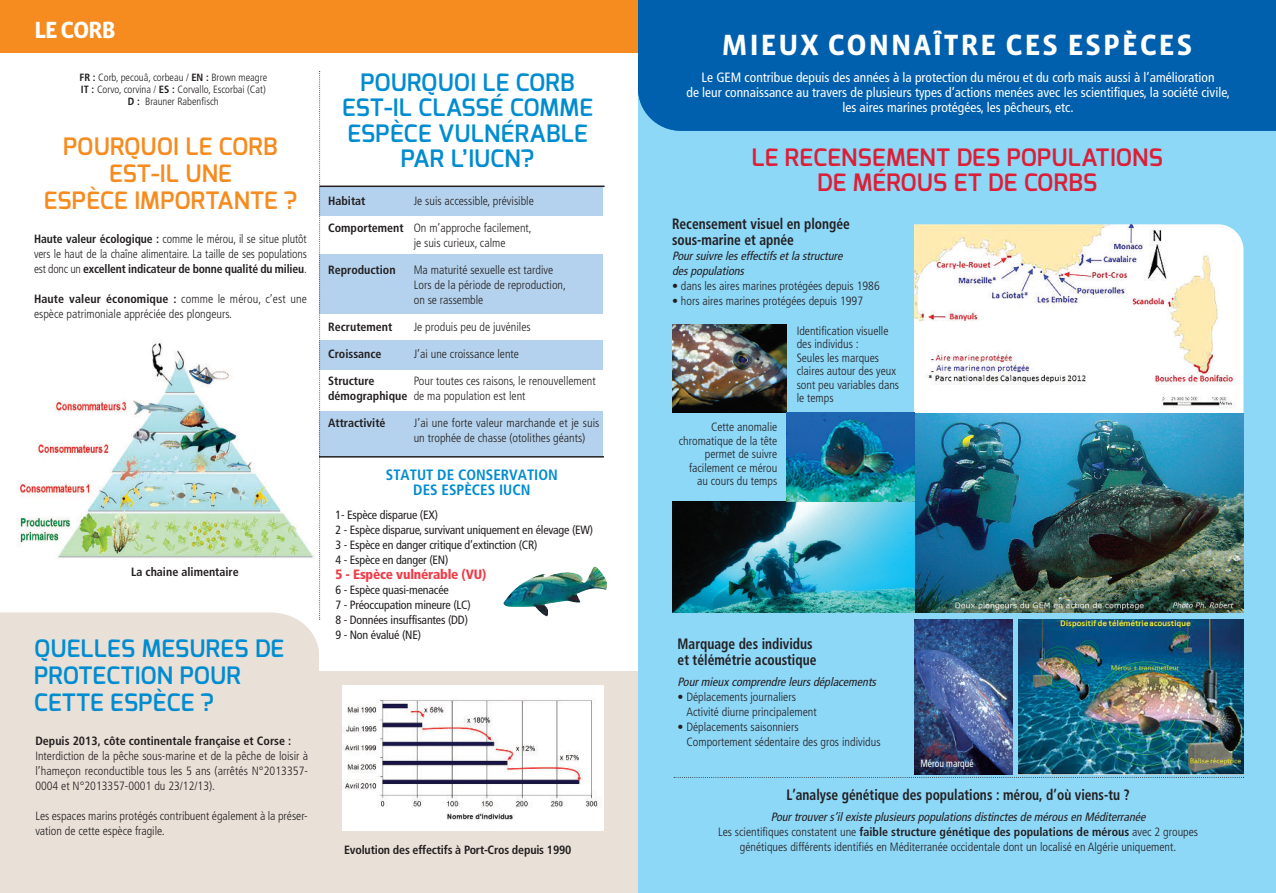
<style>
.page{position:relative;width:1276px;height:893px;background:#fff}
.page>*{position:absolute;margin:0;border:0;box-sizing:border-box;transform-origin:0 0}
.t1{font:700 30px "Vista Sans";letter-spacing:.05em;color:#fff}
.t2{font:600 24px/25.5px "Exo";letter-spacing:.01em;color:#008cd0}
.t3{font:600 24px/25.5px "Exo";letter-spacing:.01em;color:#db1f37;text-align:center}
.t4{font:600 24px/27px "Exo";letter-spacing:.01em;color:#f68b1f;text-align:center}
.t5{font:700 24px "Vista Sans";letter-spacing:-.05em;color:#fff}
.t6{font:700 condensed 15px/16.5px "Frutiger";color:#231f20;scale:.9 1}
.t7{font:700 condensed 15px/15px "Frutiger";color:#008cd0;text-align:center}
.t8{font:condensed 13.5px/15px "Frutiger";color:#fff;text-align:center}
.t9{font:900 condensed 13.5px "Frutiger";letter-spacing:-.015em;color:#ee3d49}
.t10{font:300 condensed 12px/15px "Frutiger";color:#231f20}
.t11{font:condensed 12px/15px "Frutiger";letter-spacing:-.015em;color:#231f20}
.t12{font:700 condensed 12px/15px "Frutiger";color:#231f20}
.t13{font:italic condensed 12px/15px "Frutiger";color:#231f20}
.t14{font:300 condensed 10.5px/12px "Frutiger";color:#231f20;text-align:center}
.t15{font:condensed 10.5px "Frutiger";color:#fff;scale:.9 1}
.s1{font-weight:700}
.s2{font-weight:400;font-style:italic}
</style>
<div class="page">
<div style="left:638px;top:0;width:638px;height:893px;background:#8dd7f7"></div>
<img style="left:914px;top:224px;width:329px;height:389px">
<img style="left:1019px;top:619px;width:224px;height:155px">
<img style="left:672px;top:324px;width:115px;height:89px">
<img style="left:672px;top:502px;width:242px;height:110px">
<img style="left:787px;top:413px;width:127px;height:89px">
<img style="left:914px;top:619px;width:98px;height:155px">
<svg style="left:674px;top:777px;width:570px;height:1px"></svg>
<div style="left:0;top:613px;width:319px;height:88px;background:#e9e0d7"></div>
<div style="left:0;top:701px;width:317px;height:192px;background:#e9e0d7"></div>
<div style="left:320px;top:187px;width:283px;height:29px;background:#b4d2ed"></div>
<div style="left:320px;top:255px;width:283px;height:59px;background:#b4d2ed"></div>
<div style="left:320px;top:340px;width:283px;height:30px;background:#b4d2ed"></div>
<div style="left:320px;top:411px;width:283px;height:46px;background:#b4d2ed"></div>
<div style="left:0;top:0;width:638px;height:52px;background:#f68b1f"></div>
<img style="left:17px;top:340px;width:296px;height:219px">
<svg style="left:319px;top:71px;width:1px;height:549px"></svg>
<img style="left:503px;top:566px;width:104px;height:51px">
<div style="left:317px;top:671px;width:321px;height:222px;background:#e9e0d7"></div>
<img style="left:342px;top:686px;width:262px;height:144px">
<hr style="left:319px;top:456px;width:285px;height:2px;background:#231f20">
<hr style="left:320px;top:186px;width:284px;height:1px;background:#231f20">
<div style="left:638px;top:77px;width:638px;height:54px;background:#0160ae"></div>
<div style="left:638px;top:0;width:638px;height:77px;background:#0160ae"></div>
<h2 class="t5" style="left:34px;top:18px;width:83px">LECORB</h2>
<p class="t14" style="left:80px;top:72px;width:189px"><span class="s1">FR :</span> Corb, pecouâ, corbeau / <span class="s1">EN :</span> Brown meagre<br><span class="s1">IT :</span> Corvo, corvina / <span class="s1">ES :</span> Corvallo, Escorbai (Cat)<br><span class="s1">D :</span> Brauner Rabenfisch</p>
<h2 class="t4" style="left:44px;top:135px;width:255px">POURQUOI LE CORB<br>EST-IL UNE<br>ESPÈCE IMPORTANTE ?</h2>
<p class="t10" style="left:34px;top:232px;width:274px;text-align:justify"><span class="s1">Haute valeur écologique :</span> comme le mérou, il se situe plutôt vers le haut de la chaîne alimentaire. La taille de ses populations est donc un <span class="s1">excellent indicateur de bonne qualité du milieu</span>.</p>
<p class="t10" style="left:34px;top:292px;width:274px"><span class="s1">Haute valeur économique :</span> comme le mérou, c’est une espèce patrimoniale appréciée des plongeurs.</p>
<p class="t12" style="left:131px;top:565px;width:109px">La chaine alimentaire</p>
<h2 class="t2" style="left:34px;top:637px;width:252px;line-height:27px">QUELLES MESURES DE<br>PROTECTION POUR<br>CETTE ESPÈCE ?</h2>
<p class="t12" style="left:35px;top:735px;width:257px">Depuis 2013, côte continentale française et Corse :</p>
<p class="t10" style="left:35px;top:750px;width:274px;text-align:justify">Interdiction de la pêche sous-marine et de la pêche de loisir à l’hameçon reconductible tous les 5 ans (arrêtés N°2013357- 0004 et N°2013357-0001 du 23/12/13).</p>
<p class="t10" style="left:35px;top:810px;width:274px">Les espaces marins protégés contribuent également à la préser&shy;vation de cette espèce fragile.</p>
<h2 class="t2" style="left:342px;top:72px;width:252px;text-align:center">POURQUOI LE CORB<br>EST-IL CLASSÉ COMME<br>ESPÈCE VULNÉRABLE<br>PAR L’IUCN?</h2>
<p class="t12" style="left:328px;top:194px;width:39px">Habitat</p>
<p class="t12" style="left:328px;top:221px;width:77px">Comportement</p>
<p class="t12" style="left:328px;top:263px;width:69px">Reproduction</p>
<p class="t10" style="left:414px;top:194px;width:122px">Je suis accessible, prévisible</p>
<p class="t10" style="left:414px;top:221px;width:120px">On m’approche facilement, je suis curieux, calme</p>
<p class="t10" style="left:414px;top:263px;width:154px">Ma maturité sexuelle est tardive<br>Lors de la période de reproduction, on se rassemble</p>
<p class="t10" style="left:414px;top:320px;width:118px">Je produis peu de juvéniles</p>
<p class="t10" style="left:414px;top:347px;width:107px">J’ai une croissance lente</p>
<p class="t10" style="left:414px;top:374px;width:184px">Pour toutes ces raisons, le renouvellement de ma population est lent</p>
<p class="t10" style="left:414px;top:416px;width:187px">J’ai une forte valeur marchande et je suis un trophée de chasse (otolithes géants)</p>
<p class="t12" style="left:328px;top:320px;width:66px">Recrutement</p>
<p class="t12" style="left:328px;top:347px;width:55px">Croissance</p>
<p class="t12" style="left:328px;top:374px;width:81px">Structure démographique</p>
<p class="t12" style="left:328px;top:416px;width:59px">Attractivité</p>
<p class="t7" style="left:386px;top:468px;width:173px">STATUT DE CONSERVATION<br>DES ESPÈCES IUCN</p>
<p class="t11" style="left:335px;top:508px;width:259px">1- Espèce disparue (EX)<br>2 - Espèce disparue, survivant uniquement en élevage (EW)<br>3 - Espèce en danger critique d’extinction (CR)<br>4 - Espèce en danger (EN)</p>
<p class="t9" style="left:335px;top:568px;width:152px">5 - Espèce vulnérable (VU)</p>
<p class="t11" style="left:335px;top:583px;width:137px">6 - Espèce quasi-menacée<br>7 - Préoccupation mineure (LC)<br>8 - Données insuffisantes (DD)<br>9 - Non évalué (NE)</p>
<p class="t12" style="left:344px;top:843px;width:229px">Evolution des effectifs à Port-Cros depuis 1990</p>
<h1 class="t1" style="left:721px;top:30px;width:472px">MIEUX CONNAÎTRE CES ESPÈCES</h1>
<p class="t8" style="left:686px;top:71px;width:545px">Le GEM contribue depuis des années à la protection du mérou et du corb mais aussi à l’amélioration<br>de leur connaissance au travers de plusieurs types d’actions menées avec les scientifiques, la société civile, les aires marines protégées, les pêcheurs, etc.</p>
<h2 class="t3" style="left:751px;top:147px;width:413px">LE RECENSEMENT DES POPULATIONS<br>DE MÉROUS ET DE CORBS</h2>
<p class="t6" style="left:672px;top:216px;width:199px">Recensement visuel en plongée sous-marine et apnée</p>
<p class="t13" style="left:672px;top:249px;width:174px">Pour suivre les effectifs et la structure des populations</p>
<p class="t10" style="left:672px;top:279px;width:209px">• dans les aires marines protégées depuis 1986</p>
<p class="t10" style="left:672px;top:294px;width:193px">• hors aires marines protégées depuis 1997</p>
<p class="t10" style="left:679px;top:421px;width:100px;line-height:13.5px;text-align:right">Cette anomalie chromatique de la tête permet de suivre facilement ce mérou au cours du temps</p>
<p class="t10" style="left:796px;top:325px;width:104px;line-height:13.5px">Identification visuelle des individus :<br>Seules les marques claires autour des yeux sont peu variables dans le temps</p>
<p class="t6" style="left:677px;top:636px;width:156px">Marquage des individus et télémétrie acoustique</p>
<p class="t13" style="left:677px;top:675px;width:202px">Pour mieux comprendre leurs déplacements</p>
<p class="t10" style="left:686px;top:690px;width:132px;text-indent:-9px">• Déplacements journaliers<br>Activité diurne principalement</p>
<p class="t10" style="left:686px;top:720px;width:196px;text-indent:-9px">• Déplacements saisonniers<br>Comportement sédentaire des gros individus</p>
<p class="t6" style="left:786px;top:787px;width:383px">L’analyse génétique des populations : mérou, d’où viens-tu ?</p>
<p class="t10" style="left:718px;top:810px;width:481px;text-align:center"><span class="s2">Pour trouver s’il existe plusieurs populations distinctes de mérous en Méditerranée<br></span>Les scientifiques constatent une <span class="s1">faible structure génétique des populations de mérous</span> avec 2 groupes génétiques différents identifiés en Méditerranée occidentale dont un localisé en Algérie uniquement.</p>
<p class="t15" style="left:920px;top:759px;width:60px">Mérou marqué</p>
</div>
